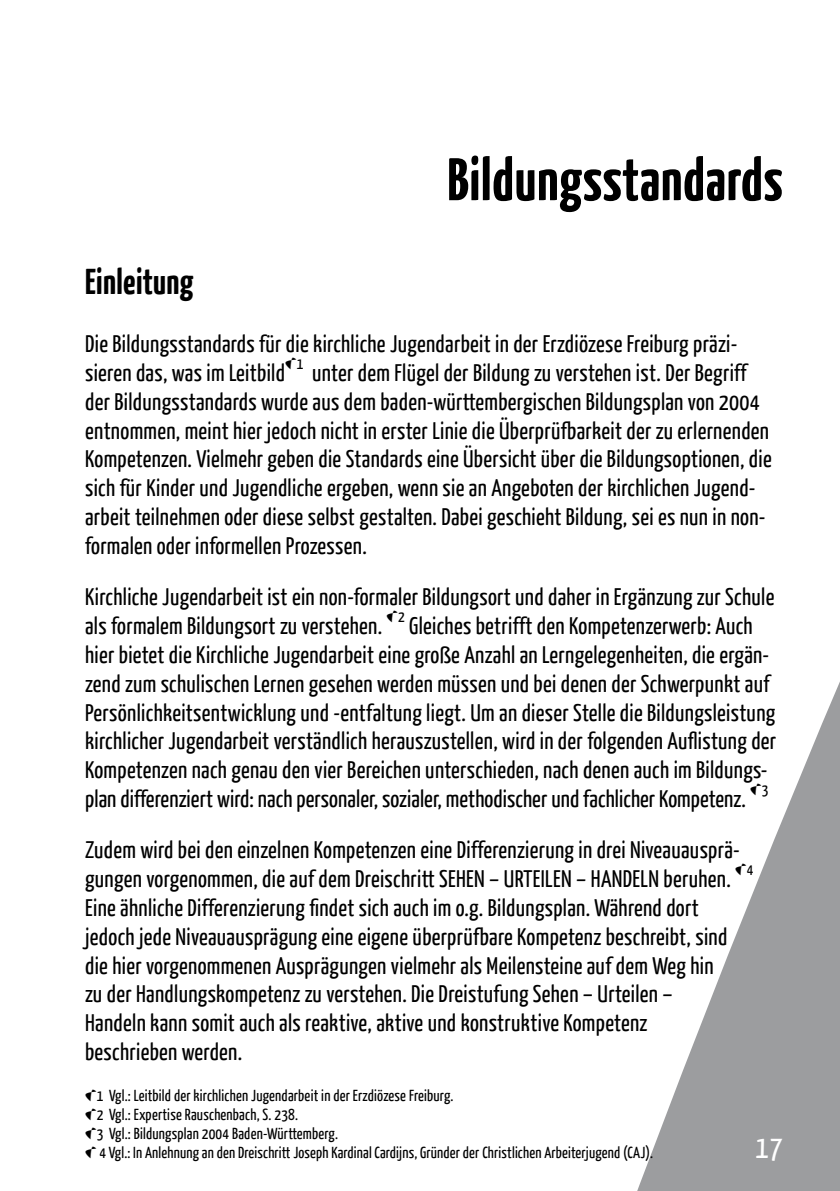
<style>
.page{position:relative;width:840px;height:1191px;background:#fff}
.page>*{position:absolute;margin:0;border:0;box-sizing:border-box;transform-origin:0 0}
.t1{font:700 60px "BDKJ";color:#000}
.t2{font:700 36px "BDKJ";color:#000}
.t3{font:32px "BDKJ";color:#fff}
.t4{font:24px/28.8px "BDKJ";color:#000}
.t5{font:16px/19.2px "BDKJ";letter-spacing:-.005em;color:#000}
</style>
<div class="page">
<svg style="left:637px;top:684px;width:202px;height:507px;fill:#9c9d9f"></svg>
<h1 class="t1" style="left:447px;top:140px;width:337px">Bildungsstandards</h1>
<h2 class="t2" style="left:85px;top:258px;width:110px">Einleitung</h2>
<p class="t4" style="left:85px;top:328px;width:653px">Die Bildungsstandards für die kirchliche Jugendarbeit in der Erzdiözese Freiburg präzi&shy;sieren das, was im Leitbild</p>
<p class="t5" style="left:285px;top:353px;width:19px">{1</p>
<p class="t4" style="left:85px;top:357px;width:688px;text-indent:227px">unter dem Flügel der Bildung zu verstehen ist. Der Begriff der Bildungsstandards wurde aus dem baden-württembergischen Bildungsplan von 2004 entnommen, meint hier jedoch nicht in erster Linie die Überprüfbarkeit der zu erlernenden Kompetenzen. Vielmehr geben die Standards eine Übersicht über die Bildungsoptionen, die sich für Kinder und Jugendliche ergeben, wenn sie an Angeboten der kirchlichen Jugend&shy;arbeit teilnehmen oder diese selbst gestalten. Dabei geschieht Bildung, sei es nun in non&shy;formalen oder informellen Prozessen.</p>
<p class="t4" style="left:85px;top:581px;width:690px">Kirchliche Jugendarbeit ist ein non-formaler Bildungsort und daher in Ergänzung zur Schule als formalem Bildungsort zu verstehen.</p>
<p class="t5" style="left:386px;top:606px;width:19px">{2</p>
<p class="t4" style="left:85px;top:610px;width:692px;text-indent:324px">Gleiches betrifft den Kompetenzerwerb: Auch hier bietet die Kirchliche Jugendarbeit eine große Anzahl an Lerngelegenheiten, die ergän&shy;zend zum schulischen Lernen gesehen werden müssen und bei denen der Schwerpunkt auf Persönlichkeitsentwicklung und -entfaltung liegt. Um an dieser Stelle die Bildungsleistung kirchlicher Jugendarbeit verständlich herauszustellen, wird in der folgenden Auflistung der Kompetenzen nach genau den vier Bereichen unterschieden, nach denen auch im Bildungs&shy;plan differenziert wird: nach personaler, sozialer, methodischer und fachlicher Kompetenz.</p>
<p class="t5" style="left:749px;top:779px;width:18px">{3</p>
<p class="t4" style="left:85px;top:835px;width:656px">Zudem wird bei den einzelnen Kompetenzen eine Differenzierung in drei Niveauausprä&shy;gungen vorgenommen, die auf dem Dreischritt SEHEN – URTEILEN – HANDELN beruhen.</p>
<p class="t5" style="left:734px;top:859px;width:20px">{4</p>
<p class="t4" style="left:85px;top:892px;width:643px">Eine ähnliche Differenzierung findet sich auch im o.g. Bildungsplan. Während dort jedoch jede Niveauausprägung eine eigene überprüfbare Kompetenz beschreibt, sind die hier vorgenommenen Ausprägungen vielmehr als Meilensteine auf dem Weg hin zu der Handlungskompetenz zu verstehen. Die Dreistufung Sehen – Urteilen – Handeln kann somit auch als reaktive, aktive und konstruktive Kompetenz beschrieben werden.</p>
<p class="t5" style="left:85px;top:1085px;width:569px">{1 Vgl.: Leitbild der kirchlichen Jugendarbeit in der Erzdiözese Freiburg.<br>{2 Vgl.: Expertise Rauschenbach, S. 238.<br>{3 Vgl.: Bildungsplan 2004 Baden-Württemberg.<br>{ 4 Vgl.: In Anlehnung an den Dreischritt Joseph Kardinal Cardijns, Gründer der Christlichen Arbeiterjugend (CAJ).</p>
<h3 class="t3" style="left:755px;top:1126px;width:29px">17</h3>
</div>
